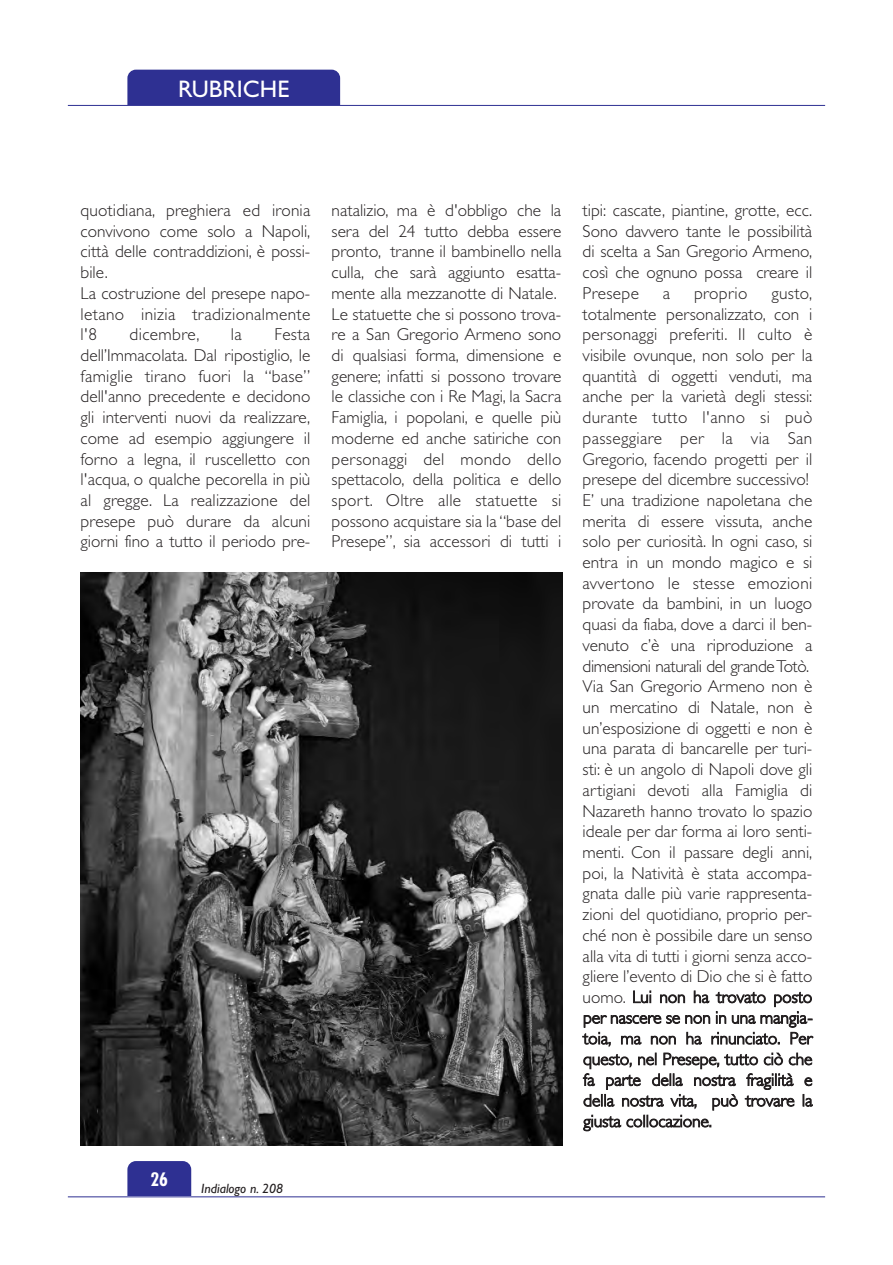
<style>
.page{position:relative;width:893px;height:1265px;background:#fff}
.page>*{position:absolute;margin:0;border:0;box-sizing:border-box;transform-origin:0 0}
.t1{font:24px "Gill Sans";color:#fff}
.t2{font:700 condensed 18px "Futura";color:#fff}
.t3{font:300 17.25px/20.7px "Gill Sans";color:#231f20}
.t4{font:300 17.25px "Gill Sans";letter-spacing:.02em;color:#231f20}
.t5{font:italic 13.5px "Gill Sans";color:#231f20}
</style>
<div class="page">
<div style="left:127px;top:70px;width:213px;height:51px;background:#2e3092;border-radius:9px"></div>
<div style="left:68px;top:105px;width:757px;height:22px;background:#fff"></div>
<hr style="left:68px;top:105px;width:757px;height:1px;background:#2e3092">
<img style="left:81px;top:573px;width:482px;height:572px">
<div style="left:127px;top:1161px;width:64px;height:51px;background:#2e3092;border-radius:9px"></div>
<div style="left:68px;top:1196px;width:757px;height:22px;background:#fff"></div>
<hr style="left:68px;top:1196px;width:757px;height:1px;background:#2e3092">
<h1 class="t1" style="left:178px;top:81px;width:113px">RUBRICHE</h1>
<p class="t3" style="left:81px;top:202px;width:231px">quotidiana, preghiera ed ironia convivono come solo a Napoli, città delle contraddizioni, è possi&shy;bile.<br>La costruzione del presepe napo&shy;letano inizia tradizionalmente l'8</p>
<p class="t3" style="left:81px;top:326px;width:231px;text-align:justify;text-indent:194px">Festa dell’Immacolata. Dal ripostiglio, le famiglie tirano fuori la “base” dell'anno precedente e decidono gli interventi nuovi da realizzare, come ad esempio aggiungere il forno a legna, il ruscelletto con l'acqua, o qualche pecorella in più al gregge. La realizzazione del presepe può durare da alcuni giorni fino a tutto il periodo pre-</p>
<p class="t4" style="left:130px;top:328px;width:71px">dicembre,</p>
<p class="t3" style="left:231px;top:326px;width:12px">la</p>
<p class="t2" style="left:150px;top:1171px;width:19px">26</p>
<p class="t5" style="left:201px;top:1183px;width:83px">Indialogo n. 208</p>
<p class="t3" style="left:331px;top:202px;width:231px">natalizio, ma è d'obbligo che la sera del 24 tutto debba essere pronto, tranne il bambinello nella culla, che sarà aggiunto esatta&shy;mente alla mezzanotte di Natale.<br>Le statuette che si possono trova&shy;re a San Gregorio Armeno sono di qualsiasi forma, dimensione e genere; infatti si possono trovare le classiche con i Re Magi, la Sacra<br>Famiglia, i popolani, e quelle più moderne ed anche satiriche con personaggi del mondo dello spettacolo, della politica e dello sport. Oltre alle statuette si possono acquistare sia la “base del<br>Presepe”, sia accessori di tutti i</p>
<p class="t3" style="left:582px;top:202px;width:231px;text-align:justify">tipi: cascate, piantine, grotte, ecc.<br>Sono davvero tante le possibilità di scelta a San Gregorio Armeno, così che ognuno possa creare il Presepe</p>
<p class="t3" style="left:662px;top:284px;width:9px">a</p>
<p class="t4" style="left:694px;top:287px;width:55px">proprio</p>
<p class="t3" style="left:582px;top:284px;width:232px;text-indent:189px">gusto, totalmente personalizzato, con i personaggi preferiti. Il culto è visibile ovunque, non solo per la quantità di oggetti venduti, ma anche per la varietà degli stessi: durante tutto l'anno si può passeggiare per la via San<br>Gregorio, facendo progetti per il presepe del dicembre successivo!<br>E’ una tradizione napoletana che merita di essere vissuta, anche solo per curiosità. In ogni caso, si entra in un mondo magico e si avvertono le stesse emozioni provate da bambini, in un luogo quasi da fiaba, dove a darci il ben&shy;venuto c’è una riproduzione a dimensioni naturali del grande Totò.<br>Via San Gregorio Armeno non è un mercatino di Natale, non è un’esposizione di oggetti e non è una parata di bancarelle per turi&shy;sti: è un angolo di Napoli dove gli artigiani devoti alla Famiglia di<br>Nazareth hanno trovato lo spazio ideale per dar forma ai loro senti&shy;menti. Con il passare degli anni, poi, la Natività è stata accompa&shy;gnata dalle più varie rappresenta&shy;zioni del quotidiano, proprio per&shy;ché non è possibile dare un senso alla vita di tutti i giorni senza acco&shy;gliere l’evento di Dio che si è fatto uomo. Lui non ha trovato posto per nascere se non in una mangia&shy;toia, ma non ha rinunciato. Per questo, nel Presepe, tutto ciò che fa parte della nostra fragilità e della nostra vita, può trovare la giusta collocazione.</p>
</div>
